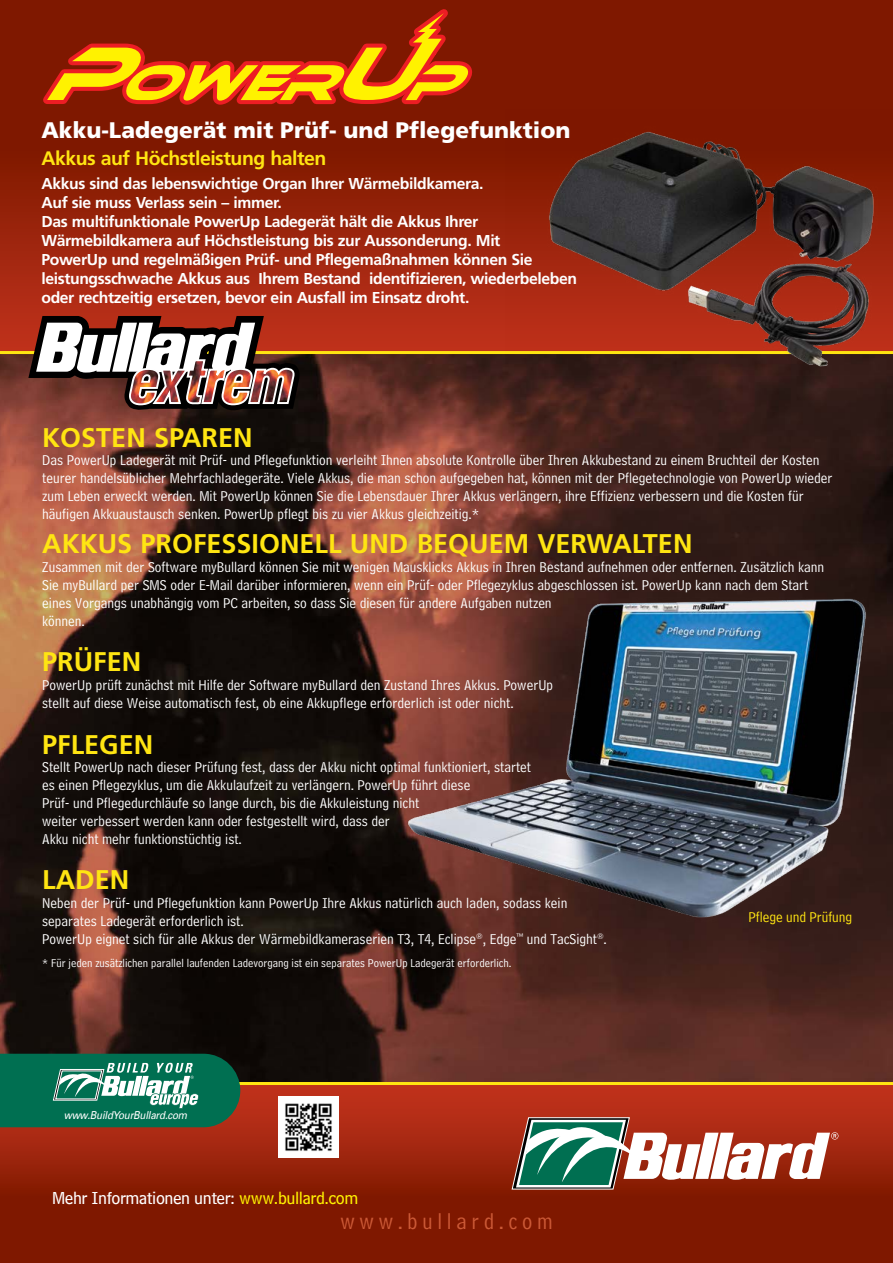
<style>
.page{position:relative;width:893px;height:1263px;background:#fff}
.page>*{position:absolute;margin:0;border:0;box-sizing:border-box;transform-origin:0 0}
.t1{font:700 27px "Frutiger";color:#ffe512}
.t2{font:23.25px "Bell Centennial Address";letter-spacing:.2em;color:#cb5936}
.t3{font:900 22.5px "Frutiger";color:#fff}
.t4{font:700 19.5px "Frutiger";letter-spacing:-.025em;color:#ffe512}
.t5{font:18px "Bell Centennial Sub Caption";letter-spacing:-.025em;color:#fff}
.t6{font:700 15.75px/18.9px "Frutiger";letter-spacing:-.025em;color:#fff}
.t7{font:15px/18px "Bell Centennial Address";color:#fff}
.t8{font:15px "Bell Centennial Address";color:#ffe512}
.t9{font:12px "Bell Centennial Address";color:#fff}
.t10{font:italic 10.95px "Univers";letter-spacing:-.025em;color:#fff;scale:.9 1}
.s1{color:#fff200}
</style>
<div class="page">
<div style="left:0;top:1079px;width:893px;height:184px;background:linear-gradient(to bottom,#c0331d,#701300)"></div>
<svg style="left:0;top:0;width:893px;height:351px;background:#8f1f07"></svg>
<img style="left:0;top:354px;width:893px;height:728px">
<svg style="left:512px;top:1117px;width:326px;height:72px"></svg>
<hr style="left:0;top:351px;width:893px;height:3px;background:#ffe512">
<hr style="left:0;top:1082px;width:893px;height:3px;background:#ffe512">
<svg style="left:28px;top:316px;width:273px;height:99px"></svg>
<svg style="left:0;top:1054px;width:240px;height:73px;background:#247f65"></svg>
<img style="left:278px;top:1097px;width:61px;height:60px">
<img style="left:506px;top:109px;width:387px;height:266px">
<svg style="left:41px;top:7px;width:433px;height:99px;background:#af4a06"></svg>
<img style="left:362px;top:543px;width:531px;height:449px">
<h3 class="t3" style="left:41px;top:117px;width:530px">Akku-Ladegerät mit Prüf- und Pflegefunktion</h3>
<h3 class="t4" style="left:41px;top:147px;width:286px">Akkus auf Höchstleistung halten</h3>
<p class="t6" style="left:41px;top:174px;width:537px">Akkus sind das lebenswichtige Organ Ihrer Wärmebildkamera.<br>Auf sie muss Verlass sein – immer.<br>Das multifunktionale PowerUp Ladegerät hält die Akkus Ihrer Wärmebildkamera auf Höchstleistung bis zur Aussonderung. Mit<br>PowerUp und regelmäßigen Prüf- und Pflegemaßnahmen können Sie leistungsschwache Akkus aus Ihrem Bestand identifizieren, wiederbeleben oder rechtzeitig ersetzen, bevor ein Ausfall im Einsatz droht.</p>
<h1 class="t1" style="left:42px;top:421px;width:212px">Kosten sparen</h1>
<p class="t7" style="left:42px;top:451px;width:792px">Das PowerUp Ladegerät mit Prüf- und Pflegefunktion verleiht Ihnen absolute Kontrolle über Ihren Akkubestand zu einem Bruchteil der Kosten teurer handelsüblicher Mehrfachladegeräte. Viele Akkus, die man schon aufgegeben hat, können mit der Pflegetechnologie von PowerUp wieder zum Leben erweckt werden. Mit PowerUp können Sie die Lebensdauer Ihrer Akkus verlängern, ihre Effizienz verbessern und die Kosten für häufigen Akkuaustausch senken. PowerUp pflegt bis zu vier Akkus gleichzeitig.*</p>
<h1 class="t1" style="left:42px;top:527px;width:38px">Akkus</h1>
<h1 class="t1" style="left:141px;top:527px;width:82px">professio</h1>
<h1 class="t1" style="left:280px;top:527px;width:34px">nell</h1>
<h1 class="t1" style="left:350px;top:527px;width:139px">und bequem</h1>
<h1 class="t1" style="left:537px;top:527px;width:70px">ve rwal</h1>
<h1 class="t1" style="left:643px;top:527px;width:51px">ten</h1>
<p class="t7" style="left:42px;top:558px;width:783px">Zusammen mit der Software myBullard können Sie mit wenigen Mausklicks Akkus in Ihren Bestand aufnehmen oder entfernen. Zusätzlich kann Sie myBullard per SMS oder E-Mail darüber informieren, wenn ein Prüf- oder Pflegezyklus abgeschlossen ist. PowerUp kann nach dem Start eines Vorgangs unabhängig vom PC arbeiten, so dass Sie diesen für andere Aufgaben nutzen<br>können.</p>
<h1 class="t1" style="left:42px;top:646px;width:101px">Prüfen</h1>
<p class="t7" style="left:42px;top:676px;width:512px">PowerUp prüft zunächst mit Hilfe der Software myBullard den Zustand Ihres Akkus. PowerUp stellt auf diese Weise automatisch fest, ob eine Akkupflege erforderlich ist oder nicht.</p>
<h1 class="t1" style="left:42px;top:728px;width:113px">Pflegen</h1>
<p class="t7" style="left:42px;top:758px;width:490px">Stellt PowerUp nach dieser Prüfung fest, dass der Akku nicht optimal funktioniert, startet es einen Pflegezyklus, um die Akkulaufzeit zu verlängern. PowerUp führt diese<br>Prüf- und Pflegedurchläufe so lange durch, bis die Akkuleistung nicht<br>weiter verbessert werden kann oder festgestellt wird, dass der<br>Akku nicht mehr funktionstüchtig ist.</p>
<h1 class="t1" style="left:42px;top:863px;width:32px">Lade</h1>
<h1 class="t1" style="left:110px;top:863px;width:21px">n</h1>
<p class="t7" style="left:42px;top:894px;width:566px">Neben der Prüf- und Pflegefunktion kann PowerUp Ihre Akkus natürlich auch laden, sodass kein separates Ladegerät erforderlich ist.<br>PowerUp eignet sich für alle Akkus der Wärmebildkameraserien T3, T4, Eclipse<sup>®</sup>, Edge<sup>™</sup> und TacSight<sup>®</sup>.</p>
<p class="t9" style="left:42px;top:956px;width:471px">* Für jeden zusätzlichen parallel laufenden Ladevorgang ist ein separates PowerUp Ladegerät erforderlich.</p>
<p class="t8" style="left:748px;top:908px;width:105px">Pflege und Prüfung</p>
<p class="t10" style="left:64px;top:1108px;width:139px">www.BuildYourBullard.com</p>
<p class="t5" style="left:52px;top:1187px;width:308px">Mehr Informationen unter: <span class="s1">www.bullard.com</span></p>
<h2 class="t2" style="left:340px;top:1208px;width:214px">www.bullard.com</h2>
</div>
